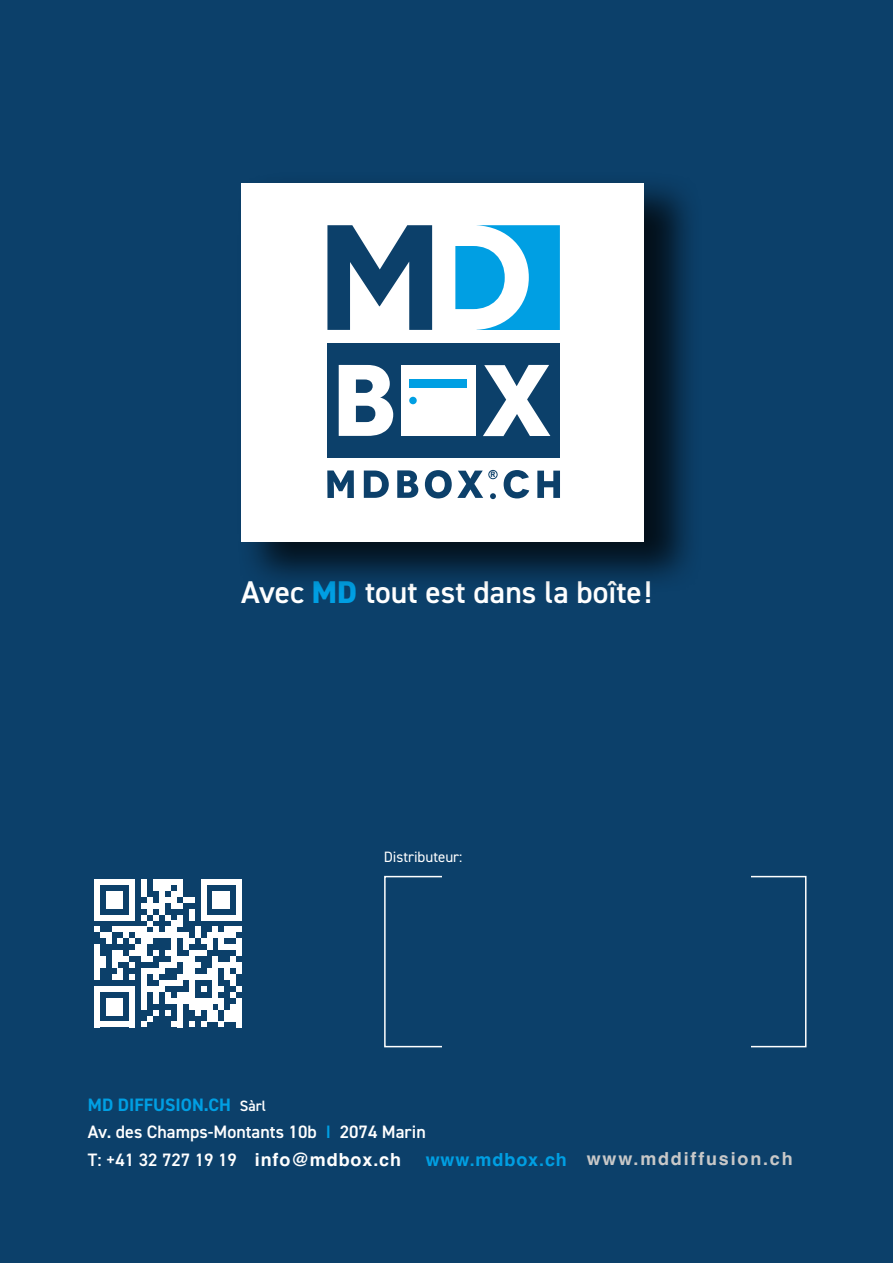
<style>
.page{position:relative;width:893px;height:1263px;background:#0c406a}
.page>*{position:absolute;margin:0;border:0;box-sizing:border-box;transform-origin:0 0}
.t1{font:600 31.5px "DIN2014";color:#fff}
.t2{font:600 18px/27.5px "DIN2014";color:#fff}
.t3{font:700 18px "Helvetica";letter-spacing:.1em;color:#c8c8c8}
.t4{font:700 18px "DIN2014";color:#009fe3}
.t5{font:15px "DIN2014";color:#fff}
.t6{font:700 7.95px "DIN2014";color:#0c406a}
.s1{font-weight:800;color:#009fe3}
.s2{font-weight:600;font-size:15px;color:#fff}
.s3{color:#009fe3}
.s4{font-family:"Helvetica";font-weight:700}
</style>
<div class="page">
<div style="left:237px;top:171px;width:467px;height:424px;background:#000;opacity:.75"></div>
<div style="left:242px;top:183px;width:402px;height:358px;background:#fff"></div>
<div style="left:384px;top:876px;width:422px;height:171px;border:2px solid #fff"></div>
<div style="left:442px;top:861px;width:308px;height:212px;background:#0c406a"></div>
<div style="left:488px;top:470px;width:10px;height:9px;border:1px solid #0c406a;border-radius:4px"></div>
<svg style="left:327px;top:225px;width:105px;height:105px"></svg>
<svg style="left:455px;top:225px;width:105px;height:105px"></svg>
<div style="left:327px;top:344px;width:233px;height:114px;background:#0c406a"></div>
<svg style="left:339px;top:365px;width:54px;height:71px"></svg>
<svg style="left:483px;top:365px;width:67px;height:71px"></svg>
<div style="left:401px;top:365px;width:75px;height:71px;background:#fff"></div>
<div style="left:409px;top:379px;width:58px;height:9px;background:#009fe3"></div>
<div style="left:409px;top:397px;width:8px;height:7px;background:#009fe3;border-radius:50%"></div>
<svg style="left:327px;top:470px;width:27px;height:28px"></svg>
<svg style="left:364px;top:470px;width:25px;height:28px"></svg>
<svg style="left:397px;top:470px;width:21px;height:28px"></svg>
<svg style="left:425px;top:470px;width:58px;height:28px"></svg>
<svg style="left:504px;top:470px;width:25px;height:28px"></svg>
<svg style="left:537px;top:471px;width:23px;height:27px"></svg>
<svg style="left:490px;top:493px;width:6px;height:6px"></svg>
<div style="left:94px;top:879px;width:6px;height:36px;background:#fff"></div>
<div style="left:94px;top:944px;width:6px;height:36px;background:#fff"></div>
<div style="left:94px;top:986px;width:6px;height:12px;background:#fff"></div>
<div style="left:94px;top:998px;width:6px;height:17px;background:#fff"></div>
<div style="left:94px;top:1015px;width:6px;height:12px;background:#fff"></div>
<svg style="left:94px;top:926px;width:12px;height:12px"></svg>
<div style="left:100px;top:956px;width:6px;height:12px;background:#fff"></div>
<div style="left:106px;top:891px;width:6px;height:18px;background:#fff"></div>
<div style="left:106px;top:932px;width:6px;height:12px;background:#fff"></div>
<div style="left:106px;top:998px;width:6px;height:17px;background:#fff"></div>
<div style="left:112px;top:891px;width:5px;height:18px;background:#fff"></div>
<div style="left:112px;top:950px;width:5px;height:18px;background:#fff"></div>
<svg style="left:112px;top:974px;width:5px;height:6px"></svg>
<div style="left:112px;top:998px;width:5px;height:17px;background:#fff"></div>
<div style="left:117px;top:891px;width:6px;height:18px;background:#fff"></div>
<svg style="left:112px;top:926px;width:11px;height:6px"></svg>
<svg style="left:117px;top:938px;width:6px;height:6px"></svg>
<div style="left:117px;top:950px;width:6px;height:12px;background:#fff"></div>
<div style="left:117px;top:968px;width:6px;height:12px;background:#fff"></div>
<div style="left:117px;top:998px;width:6px;height:17px;background:#fff"></div>
<svg style="left:100px;top:879px;width:29px;height:6px"></svg>
<div style="left:123px;top:926px;width:6px;height:12px;background:#fff"></div>
<svg style="left:100px;top:986px;width:29px;height:6px"></svg>
<svg style="left:100px;top:1021px;width:29px;height:6px"></svg>
<div style="left:129px;top:879px;width:6px;height:36px;background:#fff"></div>
<svg style="left:94px;top:915px;width:41px;height:5px"></svg>
<svg style="left:129px;top:926px;width:6px;height:6px"></svg>
<svg style="left:129px;top:938px;width:6px;height:6px"></svg>
<svg style="left:123px;top:950px;width:12px;height:18px"></svg>
<svg style="left:129px;top:974px;width:6px;height:6px"></svg>
<div style="left:129px;top:986px;width:6px;height:12px;background:#fff"></div>
<div style="left:129px;top:998px;width:6px;height:17px;background:#fff"></div>
<div style="left:129px;top:1015px;width:6px;height:12px;background:#fff"></div>
<div style="left:135px;top:926px;width:6px;height:12px;background:#fff"></div>
<div style="left:135px;top:944px;width:6px;height:12px;background:#fff"></div>
<div style="left:141px;top:879px;width:6px;height:18px;background:#fff"></div>
<svg style="left:141px;top:903px;width:6px;height:6px"></svg>
<div style="left:141px;top:926px;width:6px;height:18px;background:#fff"></div>
<div style="left:141px;top:944px;width:6px;height:18px;background:#fff"></div>
<div style="left:141px;top:968px;width:6px;height:12px;background:#fff"></div>
<div style="left:141px;top:980px;width:6px;height:18px;background:#fff"></div>
<div style="left:141px;top:998px;width:6px;height:12px;background:#fff"></div>
<div style="left:147px;top:897px;width:6px;height:18px;background:#fff"></div>
<div style="left:147px;top:932px;width:6px;height:12px;background:#fff"></div>
<svg style="left:147px;top:968px;width:6px;height:6px"></svg>
<svg style="left:147px;top:986px;width:6px;height:6px"></svg>
<div style="left:153px;top:879px;width:6px;height:12px;background:#fff"></div>
<svg style="left:153px;top:903px;width:6px;height:6px"></svg>
<svg style="left:141px;top:915px;width:18px;height:11px"></svg>
<div style="left:153px;top:926px;width:6px;height:12px;background:#fff"></div>
<svg style="left:147px;top:950px;width:12px;height:12px"></svg>
<div style="left:153px;top:968px;width:6px;height:12px;background:#fff"></div>
<div style="left:153px;top:986px;width:6px;height:12px;background:#fff"></div>
<svg style="left:153px;top:998px;width:6px;height:6px"></svg>
<svg style="left:141px;top:1010px;width:18px;height:17px"></svg>
<div style="left:159px;top:879px;width:6px;height:36px;background:#fff"></div>
<svg style="left:159px;top:932px;width:6px;height:6px"></svg>
<div style="left:159px;top:962px;width:6px;height:12px;background:#fff"></div>
<div style="left:159px;top:980px;width:6px;height:12px;background:#fff"></div>
<div style="left:165px;top:879px;width:6px;height:12px;background:#fff"></div>
<svg style="left:165px;top:897px;width:6px;height:6px"></svg>
<svg style="left:165px;top:915px;width:6px;height:5px"></svg>
<div style="left:165px;top:926px;width:6px;height:12px;background:#fff"></div>
<svg style="left:165px;top:950px;width:6px;height:6px"></svg>
<svg style="left:165px;top:962px;width:6px;height:6px"></svg>
<svg style="left:165px;top:1010px;width:6px;height:5px"></svg>
<svg style="left:171px;top:879px;width:6px;height:6px"></svg>
<div style="left:171px;top:891px;width:6px;height:18px;background:#fff"></div>
<div style="left:171px;top:920px;width:6px;height:24px;background:#fff"></div>
<div style="left:171px;top:944px;width:6px;height:24px;background:#fff"></div>
<svg style="left:171px;top:1021px;width:6px;height:6px"></svg>
<div style="left:177px;top:879px;width:6px;height:18px;background:#fff"></div>
<div style="left:177px;top:915px;width:6px;height:11px;background:#fff"></div>
<svg style="left:165px;top:974px;width:18px;height:12px"></svg>
<div style="left:177px;top:998px;width:6px;height:17px;background:#fff"></div>
<div style="left:177px;top:1015px;width:6px;height:12px;background:#fff"></div>
<div style="left:183px;top:956px;width:6px;height:24px;background:#fff"></div>
<svg style="left:165px;top:992px;width:24px;height:12px"></svg>
<svg style="left:177px;top:897px;width:18px;height:23px"></svg>
<div style="left:189px;top:950px;width:6px;height:30px;background:#fff"></div>
<div style="left:189px;top:980px;width:6px;height:18px;background:#fff"></div>
<div style="left:189px;top:998px;width:6px;height:12px;background:#fff"></div>
<svg style="left:189px;top:1021px;width:6px;height:6px"></svg>
<div style="left:195px;top:926px;width:6px;height:12px;background:#fff"></div>
<div style="left:195px;top:998px;width:6px;height:17px;background:#fff"></div>
<div style="left:201px;top:879px;width:6px;height:36px;background:#fff"></div>
<svg style="left:195px;top:974px;width:12px;height:6px"></svg>
<svg style="left:201px;top:986px;width:6px;height:6px"></svg>
<div style="left:201px;top:998px;width:6px;height:12px;background:#fff"></div>
<svg style="left:177px;top:932px;width:35px;height:36px"></svg>
<div style="left:207px;top:968px;width:5px;height:12px;background:#fff"></div>
<div style="left:207px;top:998px;width:5px;height:17px;background:#fff"></div>
<div style="left:212px;top:891px;width:6px;height:18px;background:#fff"></div>
<div style="left:212px;top:926px;width:6px;height:12px;background:#fff"></div>
<div style="left:212px;top:956px;width:6px;height:24px;background:#fff"></div>
<div style="left:212px;top:980px;width:6px;height:18px;background:#fff"></div>
<svg style="left:212px;top:998px;width:6px;height:6px"></svg>
<div style="left:218px;top:891px;width:6px;height:18px;background:#fff"></div>
<div style="left:218px;top:932px;width:6px;height:12px;background:#fff"></div>
<svg style="left:218px;top:962px;width:6px;height:6px"></svg>
<svg style="left:218px;top:986px;width:6px;height:6px"></svg>
<div style="left:218px;top:998px;width:6px;height:12px;background:#fff"></div>
<div style="left:224px;top:891px;width:6px;height:18px;background:#fff"></div>
<div style="left:224px;top:926px;width:6px;height:12px;background:#fff"></div>
<div style="left:224px;top:962px;width:6px;height:18px;background:#fff"></div>
<svg style="left:207px;top:879px;width:29px;height:6px"></svg>
<div style="left:230px;top:926px;width:6px;height:12px;background:#fff"></div>
<div style="left:230px;top:956px;width:6px;height:12px;background:#fff"></div>
<div style="left:230px;top:1004px;width:6px;height:11px;background:#fff"></div>
<svg style="left:201px;top:1010px;width:35px;height:17px"></svg>
<div style="left:236px;top:879px;width:6px;height:36px;background:#fff"></div>
<svg style="left:201px;top:915px;width:41px;height:5px"></svg>
<svg style="left:236px;top:926px;width:6px;height:6px"></svg>
<svg style="left:218px;top:938px;width:24px;height:12px"></svg>
<div style="left:236px;top:944px;width:6px;height:12px;background:#fff"></div>
<div style="left:236px;top:962px;width:6px;height:12px;background:#fff"></div>
<svg style="left:230px;top:974px;width:12px;height:24px"></svg>
<div style="left:236px;top:998px;width:6px;height:17px;background:#fff"></div>
<div style="left:236px;top:1015px;width:6px;height:12px;background:#fff"></div>
<p class="t6" style="left:490px;top:469px;width:6px">R</p>
<h1 class="t1" style="left:241px;top:571px;width:412px">Avec <span class="s1">MD</span> tout est dans la boîte!</h1>
<p class="t4" style="left:88px;top:1092px;width:180px">MD DIFFUSION.CH <span class="s2">Sàrl</span></p>
<p class="t5" style="left:384px;top:848px;width:80px">Distributeur:</p>
<p class="t2" style="left:88px;top:1118px;width:339px">Av. des Champs-Montants 10b <span class="s3">I</span> 2074 Marin<br>T: +41 32 727 19 19 <span class="s4">info@mdbox.ch</span></p>
<p class="t3" style="left:426px;top:1148px;width:369px"><span class="s3">www.mdbox.ch</span> www.mddiffusion.ch</p>
</div>
